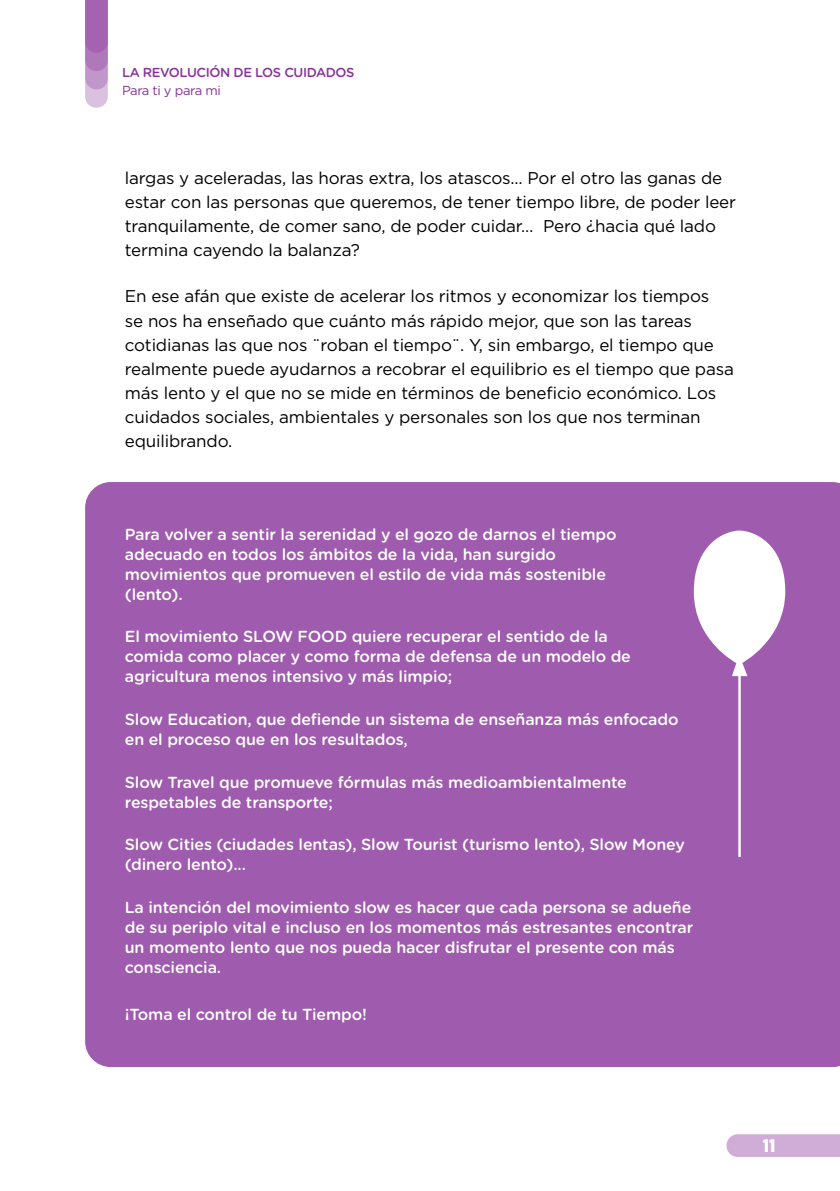
<style>
.page{position:relative;width:840px;height:1191px;background:#fff}
.page>*{position:absolute;margin:0;border:0;box-sizing:border-box;transform-origin:0 0}
.t1{font:17px/24px "Gotham";letter-spacing:-.01em;color:#000}
.t2{font:17px "COCOGOOSE";color:#fff}
.t3{font:500 16px/20px "Gotham Rounded";letter-spacing:-.01em;color:#fff}
.t4{font:500 13px "Gotham Rounded";letter-spacing:-.03em;color:#873299}
.t5{font:13px "Gotham";letter-spacing:-.03em;color:#873299}
</style>
<div class="page">
<svg style="left:85px;top:0;width:23px;height:108px;background:#b684c0"></svg>
<svg style="left:726px;top:1134px;width:113px;height:23px;background:#d0b0d7"></svg>
<div style="left:85px;top:482px;width:754px;height:585px;background:#9f5bad"></div>
<svg style="left:693px;top:530px;width:91px;height:327px"></svg>
<p class="t4" style="left:122px;top:63px;width:234px">LA REVOLUCIÓN DE LOS CUIDADOS</p>
<p class="t5" style="left:122px;top:82px;width:100px">Para ti y para mi</p>
<p class="t1" style="left:125px;top:165px;width:612px">largas y aceleradas, las horas extra, los atascos... Por el otro las ganas de estar con las personas que queremos, de tener tiempo libre, de poder leer tranquilamente, de comer sano, de poder cuidar… Pero ¿hacia qué lado termina cayendo la balanza?</p>
<p class="t1" style="left:125px;top:284px;width:610px">En ese afán que existe de acelerar los ritmos y economizar los tiempos<br>se nos ha enseñado que cuánto más rápido mejor, que son las tareas cotidianas las que nos ¨roban el tiempo¨. Y, sin embargo, el tiempo que realmente puede ayudarnos a recobrar el equilibrio es el tiempo que pasa más lento y el que no se mide en términos de beneficio económico. Los cuidados sociales, ambientales y personales son los que nos terminan equilibrando.</p>
<p class="t3" style="left:125px;top:523px;width:493px">Para volver a sentir la serenidad y el gozo de darnos el tiempo adecuado en todos los ámbitos de la vida, han surgido movimientos que promueven el estilo de vida más sostenible (lento).</p>
<p class="t3" style="left:125px;top:626px;width:507px">El movimiento SLOW FOOD quiere recuperar el sentido de la comida como placer y como forma de defensa de un modelo de agricultura menos intensivo y más limpio;</p>
<p class="t3" style="left:125px;top:708px;width:555px">Slow Education, que defiende un sistema de enseñanza más enfocado en el proceso que en los resultados,</p>
<p class="t3" style="left:125px;top:771px;width:503px">Slow Travel que promueve fórmulas más medioambientalmente respetables de transporte;</p>
<p class="t3" style="left:125px;top:834px;width:561px">Slow Cities (ciudades lentas), Slow Tourist (turismo lento), Slow Money (dinero lento)...</p>
<p class="t3" style="left:125px;top:896px;width:569px">La intención del movimiento slow es hacer que cada persona se adueñe de su periplo vital e incluso en los momentos más estresantes encontrar un momento lento que nos pueda hacer disfrutar el presente con más consciencia.</p>
<p class="t3" style="left:125px;top:1003px;width:243px">¡Toma el control de tu Tiempo!</p>
<p class="t2" style="left:762px;top:1132px;width:14px">11</p>
</div>
